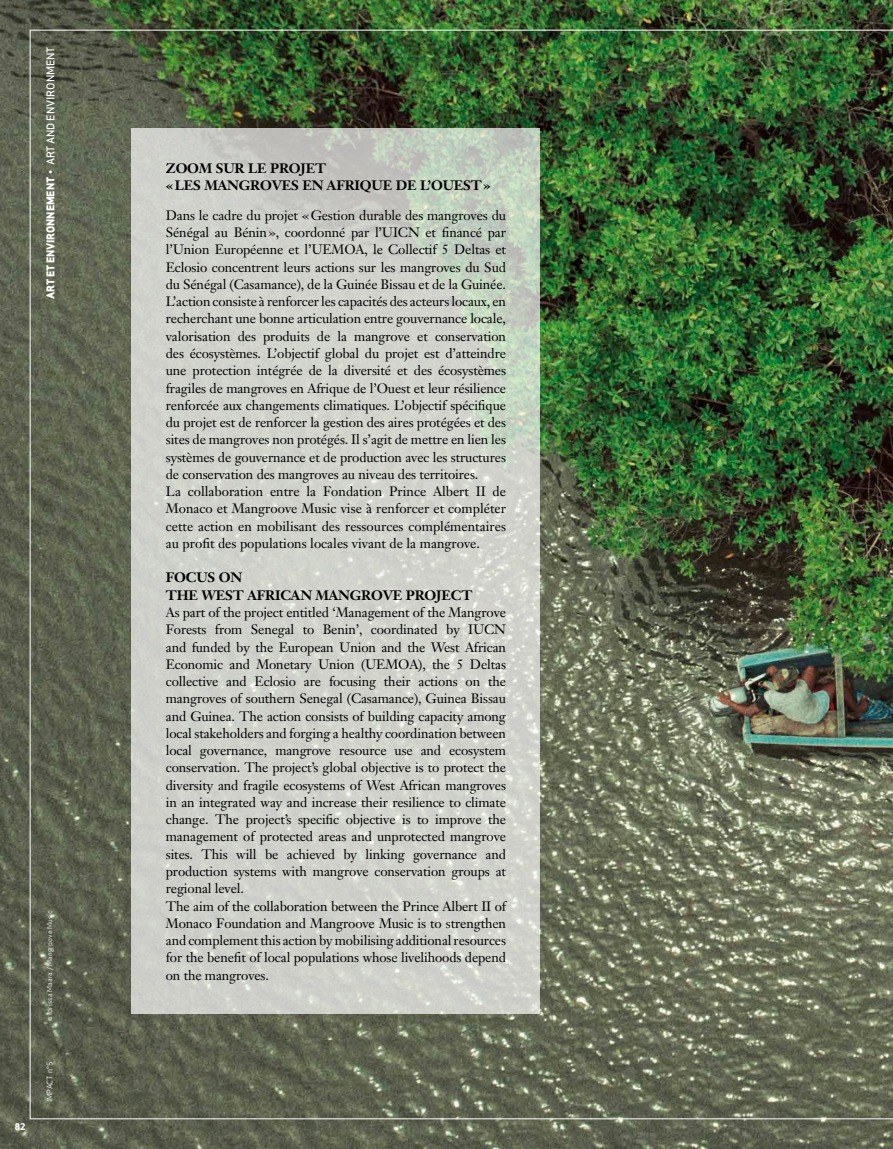
<style>
.page{position:relative;width:893px;height:1149px;background:#fff}
.page>*{position:absolute;margin:0;border:0;box-sizing:border-box;transform-origin:0 0}
.t1{font:13.5px/17.2px "Janson Text";letter-spacing:-.01em;color:#000}
.t2{font:700 13.5px/17.2px "Janson Text";letter-spacing:-.01em;color:#000}
.t3{font:800 10.5px "Apex Sans";letter-spacing:-.01em;color:#fff}
.t4{font:800 9px "Apex Sans";color:#fff}
.t5{font:7.5px "Apex Sans";letter-spacing:-.01em;color:#fff}
.t6{font:6.9px "Apex Sans";letter-spacing:.02em;color:#fff}
.s1{font-weight:500}
</style>
<div class="page">
<img style="left:0;top:0;width:893px;height:1148px">
<img style="left:30px;top:30px;width:863px;height:1088px">
<svg style="left:132px;top:128px;width:408px;height:885px;background:#cfd1ca"></svg>
<p class="t3" style="left:44px;top:298px;width:253px;rotate:-90deg">ART ET ENVIRONNEMENT • <span class="s1">ART AND ENVIRONMENT</span></p>
<p class="t4" style="left:15px;top:1120px;width:12px">82</p>
<p class="t6" style="left:44px;top:1020px;width:112px;rotate:-90deg">© Idrissa Maara / Mangroove Music</p>
<p class="t5" style="left:44px;top:1101px;width:42px;rotate:-90deg">IMPACT n°5</p>
<p class="t2" style="left:166px;top:159px;width:326px">ZOOM SUR LE PROJET<br>«LES MANGROVES EN AFRIQUE DE L’OUEST»</p>
<p class="t1" style="left:166px;top:206px;width:342px">Dans le cadre du projet «Gestion durable des mangroves du Sénégal au Bénin», coordonné par l’UICN et financé par l’Union Européenne et l’UEMOA, le Collectif 5 Deltas et Eclosio concentrent leurs actions sur les mangroves du Sud du Sénégal (Casamance), de la Guinée Bissau et de la Guinée.<br>L’action consiste à renforcer les capacités des acteurs locaux, en recherchant une bonne articulation entre gouvernance locale, valorisation des produits de la mangrove et conservation des écosystèmes. L’objectif global du projet est d’atteindre une protection intégrée de la diversité et des écosystèmes fragiles de mangroves en Afrique de l’Ouest et leur résilience renforcée aux changements climatiques. L’objectif spécifique du projet est de renforcer la gestion des aires protégées et des sites de mangroves non protégés. Il s’agit de mettre en lien les systèmes de gouvernance et de production avec les structures de conservation des mangroves au niveau des territoires.<br>La collaboration entre la Fondation Prince Albert II de Monaco et Mangroove Music vise à renforcer et compléter cette action en mobilisant des ressources complémentaires au profit des populations locales vivant de la mangrove.</p>
<p class="t2" style="left:166px;top:568px;width:308px">FOCUS ON<br>THE WEST AFRICAN MANGROVE PROJECT</p>
<p class="t1" style="left:166px;top:603px;width:342px">As part of the project entitled ‘Management of the Mangrove Forests from Senegal to Benin’, coordinated by IUCN and funded by the European Union and the West African Economic and Monetary Union (UEMOA), the 5 Deltas collective and Eclosio are focusing their actions on the mangroves of southern Senegal (Casamance), Guinea Bissau and Guinea. The action consists of building capacity among local stakeholders and forging a healthy coordination between local governance, mangrove resource use and ecosystem conservation. The project’s global objective is to protect the diversity and fragile ecosystems of West African mangroves in an integrated way and increase their resilience to climate change. The project’s specific objective is to improve the management of protected areas and unprotected mangrove sites. This will be achieved by linking governance and production systems with mangrove conservation groups at regional level.<br>The aim of the collaboration between the Prince Albert II of Monaco Foundation and Mangroove Music is to strengthen and complement this action by mobilising additional resources for the benefit of local populations whose livelihoods depend on the mangroves.</p>
</div>
